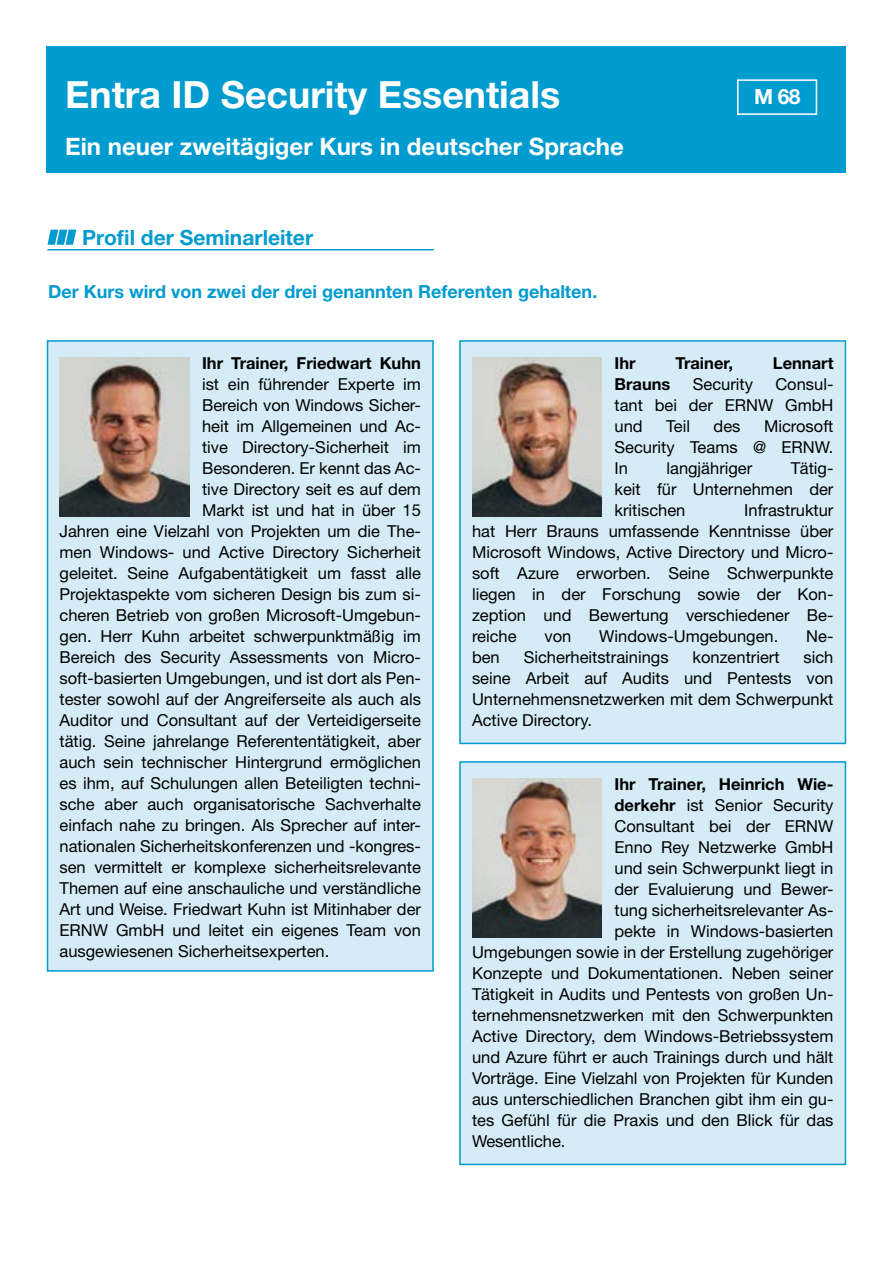
<style>
.page{position:relative;width:893px;height:1263px;background:#fff}
.page>*{position:absolute;margin:0;border:0;box-sizing:border-box;transform-origin:0 0}
.t1{font:700 37.5px "Helvetica Neue LT Std";color:#fff}
.t2{font:700 24px "Helvetica Neue LT Std";color:#fff}
.t3{font:700 21px "Helvetica Neue LT Std";color:#009bcf}
.t4{font:700 21px "Helvetica Neue LT Std";color:#fff}
.t5{font:700 18px "Helvetica Neue LT Std";color:#009bcf}
.t6{font:16.5px/21px "Helvetica Neue LT Std";color:#000;text-align:justify}
.t7{font:700 16.5px "Helvetica Neue LT Std";color:#000}
.s1{font-weight:700}
</style>
<div class="page">
<div style="left:47px;top:47px;width:799px;height:126px;background:#009bcf"></div>
<div style="left:737px;top:79px;width:80px;height:36px;border:2px solid #fff"></div>
<hr style="left:47px;top:249px;width:387px;height:1px;background:#009bcf">
<svg style="left:47px;top:230px;width:29px;height:15px"></svg>
<div style="left:47px;top:340px;width:387px;height:632px;background:#d5ecf7;border:2px solid #009bcf"></div>
<div style="left:459px;top:761px;width:387px;height:404px;background:#d5ecf7;border:2px solid #009bcf"></div>
<div style="left:459px;top:340px;width:387px;height:404px;background:#d5ecf7;border:2px solid #009bcf"></div>
<img style="left:60px;top:357px;width:129px;height:159px">
<img style="left:472px;top:357px;width:130px;height:159px">
<img style="left:472px;top:778px;width:130px;height:159px">
<h1 class="t1" style="left:65px;top:72px;width:497px">Entra ID Security Essentials</h1>
<h2 class="t2" style="left:65px;top:131px;width:560px">Ein neuer zweitägiger Kurs in deutscher Sprache</h2>
<p class="t3" style="left:82px;top:224px;width:232px">Profil der Seminarleiter</p>
<p class="t5" style="left:48px;top:280px;width:551px">Der Kurs wird von zwei der drei genannten Referenten gehalten.</p>
<p class="t4" style="left:754px;top:84px;width:48px">M 68</p>
<p class="t7" style="left:202px;top:353px;width:220px">Ihr Trainer, Friedwart Kuhn</p>
<p class="t6" style="left:202px;top:373px;width:220px">ist ein führender Experte im</p>
<p class="t6" style="left:202px;top:394px;width:220px">Bereich von Windows Sicher-</p>
<p class="t6" style="left:202px;top:415px;width:220px">heit im Allgemeinen und Ac-</p>
<p class="t6" style="left:202px;top:436px;width:220px">tive Directory-Sicherheit im</p>
<p class="t6" style="left:202px;top:457px;width:220px">Besonderen. Er kennt das Ac-</p>
<p class="t6" style="left:202px;top:478px;width:220px">tive Directory seit es auf dem</p>
<p class="t6" style="left:202px;top:499px;width:220px">Markt ist und hat in über 15</p>
<p class="t6" style="left:60px;top:520px;width:363px">Jahren eine Vielzahl von Projekten um die The-</p>
<p class="t6" style="left:60px;top:541px;width:363px">men Windows- und Active Directory Sicherheit</p>
<p class="t6" style="left:60px;top:562px;width:363px">geleitet. Seine Aufgabentätigkeit um fasst alle</p>
<p class="t6" style="left:60px;top:583px;width:363px">Projektaspekte vom sicheren Design bis zum si-</p>
<p class="t6" style="left:60px;top:604px;width:363px">cheren Betrieb von großen Microsoft-Umgebun-</p>
<p class="t6" style="left:60px;top:625px;width:363px">gen. Herr Kuhn arbeitet schwerpunktmäßig im</p>
<p class="t6" style="left:60px;top:646px;width:363px">Bereich des Security Assessments von Micro-</p>
<p class="t6" style="left:60px;top:667px;width:363px">soft-basierten Umgebungen, und ist dort als Pen-</p>
<p class="t6" style="left:60px;top:688px;width:363px">tester sowohl auf der Angreiferseite als auch als</p>
<p class="t6" style="left:60px;top:709px;width:363px">Auditor und Consultant auf der Verteidigerseite</p>
<p class="t6" style="left:60px;top:730px;width:363px">tätig. Seine jahrelange Referententätigkeit, aber</p>
<p class="t6" style="left:60px;top:751px;width:363px">auch sein technischer Hintergrund ermöglichen</p>
<p class="t6" style="left:60px;top:772px;width:363px">es ihm, auf Schulungen allen Beteiligten techni-</p>
<p class="t6" style="left:60px;top:793px;width:363px">sche aber auch organisatorische Sachverhalte</p>
<p class="t6" style="left:60px;top:814px;width:363px">einfach nahe zu bringen. Als Sprecher auf inter-</p>
<p class="t6" style="left:60px;top:835px;width:363px">nationalen Sicherheitskonferenzen und -kongres-</p>
<p class="t6" style="left:60px;top:856px;width:363px">sen vermittelt er komplexe sicherheitsrelevante</p>
<p class="t6" style="left:60px;top:877px;width:363px">Themen auf eine anschauliche und verständliche</p>
<p class="t6" style="left:60px;top:898px;width:363px">Art und Weise. Friedwart Kuhn ist Mitinhaber der</p>
<p class="t6" style="left:60px;top:919px;width:363px">ERNW GmbH und leitet ein eigenes Team von</p>
<p class="t6" style="left:60px;top:940px;width:271px">ausgewiesenen Sicherheitsexperten.</p>
<p class="t7" style="left:614px;top:353px;width:23px">Ihr</p>
<p class="t7" style="left:675px;top:353px;width:59px">Trainer,</p>
<p class="t7" style="left:773px;top:353px;width:62px">Lennart</p>
<p class="t7" style="left:614px;top:374px;width:57px">Brauns</p>
<p class="t6" style="left:693px;top:373px;width:62px">Security</p>
<p class="t6" style="left:614px;top:373px;width:220px;text-indent:161px">Consul&shy;tant bei der ERNW GmbH und</p>
<p class="t6" style="left:614px;top:415px;width:220px;text-indent:150px">Microsoft Security Teams @ ERNW.<br>In</p>
<p class="t6" style="left:666px;top:415px;width:25px">Teil</p>
<p class="t6" style="left:714px;top:415px;width:28px">des</p>
<p class="t6" style="left:614px;top:457px;width:220px;text-indent:176px">Tätig&shy;keit für Unternehmen der kritischen</p>
<p class="t6" style="left:666px;top:457px;width:87px">langjähriger</p>
<p class="t6" style="left:472px;top:499px;width:363px;text-indent:272px">Infrastruktur hat Herr Brauns umfassende Kenntnisse über Microsoft Windows, Active Directory und Micro&shy;soft Azure erworben. Seine Schwerpunkte liegen in der Forschung sowie der Kon&shy;zeption und Bewertung verschiedener Be&shy;reiche</p>
<p class="t6" style="left:544px;top:625px;width:28px">von</p>
<p class="t6" style="left:599px;top:625px;width:181px">Windows-Umgebungen.</p>
<p class="t6" style="left:806px;top:625px;width:29px">Ne-</p>
<p class="t6" style="left:472px;top:646px;width:29px">ben</p>
<p class="t6" style="left:524px;top:646px;width:146px">Sicherheitstrainings</p>
<p class="t6" style="left:692px;top:646px;width:89px">konzentriert</p>
<p class="t6" style="left:472px;top:646px;width:363px;text-indent:331px">sich seine Arbeit auf Audits und Pentests von Unternehmensnetzwerken mit dem Schwerpunkt Active Directory.</p>
<p class="t7" style="left:614px;top:774px;width:220px">Ihr Trainer, Heinrich Wie-</p>
<p class="t6" style="left:614px;top:794px;width:220px"><span class="s1">derkehr</span> ist Senior Security</p>
<p class="t6" style="left:614px;top:815px;width:220px">Consultant bei der ERNW</p>
<p class="t6" style="left:614px;top:836px;width:220px">Enno Rey Netzwerke GmbH</p>
<p class="t6" style="left:614px;top:857px;width:220px">und sein Schwerpunkt liegt in</p>
<p class="t6" style="left:614px;top:878px;width:220px">der Evaluierung und Bewer-</p>
<p class="t6" style="left:614px;top:899px;width:220px">tung sicherheitsrelevanter As-</p>
<p class="t6" style="left:614px;top:920px;width:220px">pekte in Windows-basierten</p>
<p class="t6" style="left:472px;top:941px;width:363px">Umgebungen sowie in der Erstellung zugehöriger</p>
<p class="t6" style="left:472px;top:962px;width:363px">Konzepte und Dokumentationen. Neben seiner</p>
<p class="t6" style="left:472px;top:983px;width:363px">Tätigkeit in Audits und Pentests von großen Un-</p>
<p class="t6" style="left:472px;top:1004px;width:363px">ternehmensnetzwerken mit den Schwerpunkten</p>
<p class="t6" style="left:472px;top:1025px;width:363px">Active Directory, dem Windows-Betriebssystem</p>
<p class="t6" style="left:472px;top:1046px;width:363px">und Azure führt er auch Trainings durch und hält</p>
<p class="t6" style="left:472px;top:1067px;width:363px">Vorträge. Eine Vielzahl von Projekten für Kunden</p>
<p class="t6" style="left:472px;top:1088px;width:363px">aus unterschiedlichen Branchen gibt ihm ein gu-</p>
<p class="t6" style="left:472px;top:1109px;width:363px">tes Gefühl für die Praxis und den Blick für das</p>
<p class="t6" style="left:472px;top:1130px;width:95px">Wesentliche.</p>
</div>
